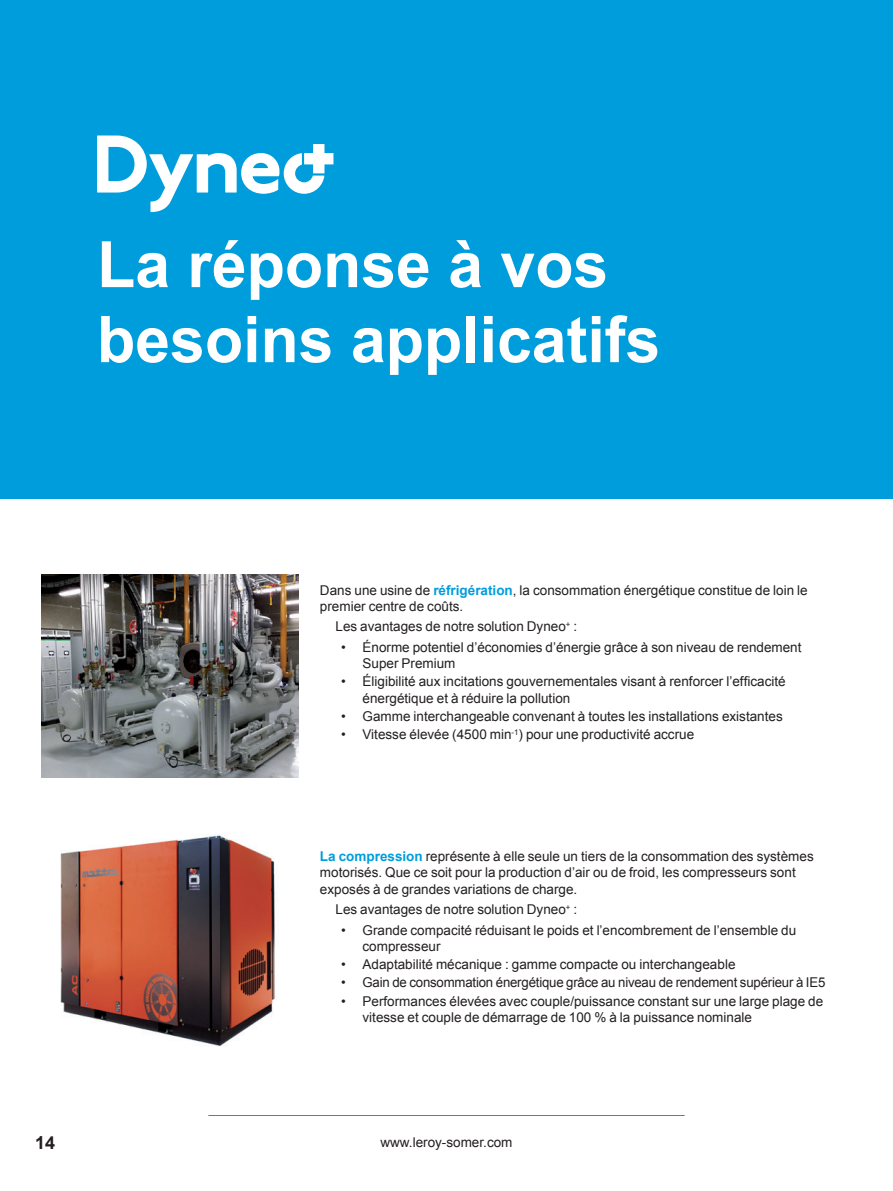
<style>
.page{position:relative;width:893px;height:1191px;background:#fff}
.page>*{position:absolute;margin:0;border:0;box-sizing:border-box;transform-origin:0 0}
.t1{font:700 64.5px/75px "Arial";color:#fff}
.t2{font:700 18px "Arial";color:#231f20}
.t3{font:13.5px/16.2px "Arial";color:#231f20}
.s1{font-weight:700;color:#009ddc}
</style>
<div class="page">
<hr style="left:208px;top:1115px;width:477px;height:1px;background:#15b053">
<div style="left:0;top:0;width:893px;height:499px;background:#009ddc"></div>
<img style="left:41px;top:574px;width:257px;height:203px">
<img style="left:60px;top:835px;width:215px;height:211px">
<svg style="left:97px;top:135px;width:236px;height:77px"></svg>
<h1 class="t1" style="left:97px;top:229px;width:565px">La réponse à vos besoins applicatifs</h1>
<p class="t3" style="left:320px;top:582px;width:489px">Dans une usine de <span class="s1">réfrigération</span>, la consommation énergétique constitue de loin le premier centre de coûts.</p>
<p class="t3" style="left:335px;top:618px;width:243px">Les avantages de notre solution Dyneo<sup>+</sup> :</p>
<p class="t3" style="left:362px;top:639px;width:441px;text-indent:-21px">• Énorme potentiel d’économies d’énergie grâce à son niveau de rendement<br>Super Premium</p>
<p class="t3" style="left:362px;top:673px;width:425px;text-indent:-21px">• Éligibilité aux incitations gouvernementales visant à renforcer l’efficacité énergétique et à réduire la pollution</p>
<p class="t3" style="left:341px;top:708px;width:443px">• Gamme interchangeable convenant à toutes les installations existantes</p>
<p class="t3" style="left:341px;top:726px;width:354px">• Vitesse élevée (4500 min<sup>-1</sup>) pour une productivité accrue</p>
<p class="t3" style="left:320px;top:848px;width:495px"><span class="s1">La compression</span> représente à elle seule un tiers de la consommation des systèmes motorisés. Que ce soit pour la production d’air ou de froid, les compresseurs sont exposés à de grandes variations de charge.</p>
<p class="t3" style="left:335px;top:901px;width:243px">Les avantages de notre solution Dyneo<sup>+</sup> :</p>
<p class="t3" style="left:362px;top:921px;width:435px;text-indent:-21px">• Grande compacité réduisant le poids et l’encombrement de l’ensemble du compresseur</p>
<p class="t3" style="left:341px;top:956px;width:396px">• Adaptabilité mécanique : gamme compacte ou interchangeable</p>
<p class="t3" style="left:341px;top:974px;width:486px">• Gain de consommation énergétique grâce au niveau de rendement supérieur à IE5</p>
<p class="t3" style="left:362px;top:993px;width:462px;text-indent:-21px">• Performances élevées avec couple/puissance constant sur une large plage de vitesse et couple de démarrage de 100 % à la puissance nominale</p>
<h2 class="t2" style="left:35px;top:1130px;width:22px">14</h2>
<p class="t3" style="left:380px;top:1134px;width:134px">www.leroy-somer.com</p>
</div>
